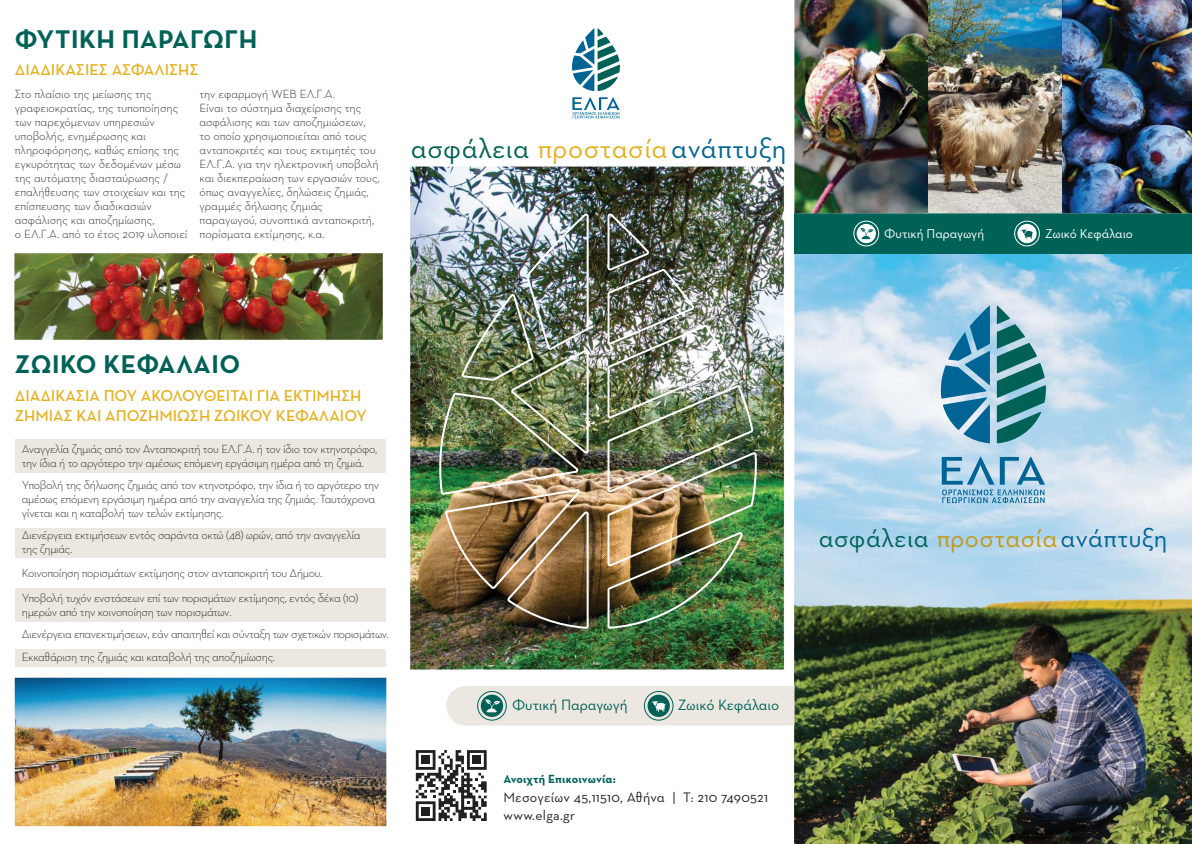
<style>
.page{position:relative;width:1192px;height:844px;background:#fff}
.page>*{position:absolute;margin:0;border:0;box-sizing:border-box;transform-origin:0 0}
.t1{font:28.2px "Neutraface Text Greek";letter-spacing:.02em;color:#e5b121}
.t2{font:26.2px "Neutraface Text Greek";letter-spacing:.02em;color:#c3981b}
.t3{font:700 26px "Neutraface Text Greek";letter-spacing:.02em;color:#006257}
.t4{font:600 16px/20px "Neutraface Text Greek";color:#e6b121}
.t5{font:15.2px "Neutraface Text Greek";letter-spacing:-.005em;color:#006257}
.t6{font:14px/18px "Neutraface Text Greek";letter-spacing:.015em;color:#221f1f}
.t7{font:13.2px "Neutraface Text Greek";letter-spacing:-.005em;color:#fff}
.t8{font:300 12px/14px "Neutraface Text Greek";letter-spacing:-.025em;color:#221f1f}
.t9{font:300 12px/14px "Neutraface Text Greek";color:#221f1f}
.t10{font:700 12px "Neutraface Text Greek";letter-spacing:.01em;color:#006257}
.s1{color:#006257}
.s2{color:#006494}
</style>
<div class="page">
<img style="left:794px;top:253px;width:398px;height:590px">
<div style="left:794px;top:213px;width:398px;height:40px;background:#006257"></div>
<svg style="left:856px;top:224px;width:20px;height:19px"></svg>
<svg style="left:860px;top:228px;width:13px;height:11px"></svg>
<div style="left:853px;top:221px;width:26px;height:25px;border:1px solid #fff;border-radius:50%"></div>
<div style="left:1017px;top:224px;width:19px;height:19px;background:#fff;border-radius:50%"></div>
<svg style="left:1021px;top:229px;width:12px;height:10px"></svg>
<div style="left:1014px;top:221px;width:26px;height:25px;border:1px solid #fff;border-radius:50%"></div>
<svg style="left:446px;top:686px;width:348px;height:39px;background:#dee0d9"></svg>
<div style="left:15px;top:439px;width:371px;height:33px;background:#ece8e1"></div>
<div style="left:15px;top:588px;width:371px;height:33px;background:#ece8e1"></div>
<div style="left:15px;top:528px;width:371px;height:29px;background:#ece8e1"></div>
<div style="left:15px;top:649px;width:371px;height:17px;background:#ece8e1"></div>
<img style="left:14px;top:677px;width:373px;height:150px">
<img style="left:14px;top:253px;width:369px;height:87px">
<img style="left:410px;top:166px;width:375px;height:504px">
<img style="left:606px;top:211px;width:152px;height:419px">
<img style="left:438px;top:212px;width:152px;height:417px">
<img style="left:1061px;top:0;width:131px;height:214px">
<img style="left:927px;top:0;width:134px;height:214px">
<svg style="left:997px;top:305px;width:49px;height:138px;background:#63a0a3"></svg>
<svg style="left:941px;top:305px;width:49px;height:138px;background:#5c9dbf"></svg>
<svg style="left:942px;top:456px;width:103px;height:47px;background:#88b8d4"></svg>
<svg style="left:572px;top:28px;width:48px;height:63px"></svg>
<svg style="left:572px;top:97px;width:47px;height:21px"></svg>
<svg style="left:416px;top:750px;width:71px;height:70px"></svg>
<div style="left:421px;top:755px;width:9px;height:8px;background:#221f1f"></div>
<div style="left:473px;top:755px;width:8px;height:8px;background:#221f1f"></div>
<div style="left:421px;top:806px;width:9px;height:8px;background:#221f1f"></div>
<img style="left:794px;top:0;width:133px;height:225px">
<h3 class="t3" style="left:15px;top:28px;width:244px">ΦΥΤΙΚΗ ΠΑΡΑΓΩΓΗ</h3>
<h3 class="t4" style="left:15px;top:61px;width:185px">ΔΙΑΔΙΚΑΣΙΕΣ ΑΣΦΑΛΙΣΗΣ</h3>
<p class="t9" style="left:15px;top:88px;width:174px">Στο πλαίσιο της μείωσης της γραφειοκρατίας, της τυποποίησης των παρεχόμενων υπηρεσιών υποβολής, ενημέρωσης και πληροφόρησης, καθώς επίσης της εγκυρότητας των δεδομένων μέσω της αυτόματης διασταύρωσης / επαλήθευσης των στοιχείων και της επίσπευσης των διαδικασιών ασφάλισης και αποζημίωσης,<br>ο ΕΛ.Γ.Α. από το έτος 2019 υλοποιεί</p>
<p class="t9" style="left:200px;top:88px;width:182px">την εφαρμογή WEB ΕΛ.Γ.Α.<br>Είναι το σύστημα διαχείρισης της ασφάλισης και των αποζημιώσεων,<br>το οποίο χρησιμοποιείται από τους ανταποκριτές και τους εκτιμητές του<br>ΕΛ.Γ.Α. για την ηλεκτρονική υποβολή και διεκπεραίωση των εργασιών τους, όπως αναγγελίες, δηλώσεις ζημιάς, γραμμές δήλωσης ζημιάς παραγωγού, συνοπτικά ανταποκριτή, πορίσματα εκτίμησης, κ.α.</p>
<h1 class="t1" style="left:411px;top:137px;width:377px"><span class="s1">ασφάλεια</span> προστασία<span class="s2">ανάπτυξη</span></h1>
<p class="t7" style="left:884px;top:228px;width:101px">Φυτική Παραγωγή</p>
<p class="t7" style="left:1045px;top:228px;width:89px">Ζωικό Κεφάλαιο</p>
<h3 class="t3" style="left:15px;top:354px;width:227px">ΖΩΙΚΟ ΚΕΦΑΛΑΙΟ</h3>
<h3 class="t4" style="left:15px;top:387px;width:353px">ΔΙΑΔΙΚΑΣΙΑ ΠΟΥ ΑΚΟΛΟΥΘΕΙΤΑΙ ΓΙΑ ΕΚΤΙΜΗΣΗ<br>ΖΗΜΙΑΣ ΚΑΙ ΑΠΟΖΗΜΙΩΣΗ ΖΩΙΚΟΥ ΚΕΦΑΛΑΙΟΥ</h3>
<p class="t8" style="left:22px;top:442px;width:357px">Αναγγελία ζημιάς από τον Ανταποκριτή του ΕΛ.Γ.Α. ή τον ίδιο τον κτηνοτρόφο, την ίδια ή το αργότερο την αμέσως επόμενη εργάσιμη ημέρα από τη ζημιά.</p>
<p class="t8" style="left:22px;top:478px;width:359px">Υποβολή της δήλωσης ζημιάς από τον κτηνοτρόφο, την ίδια ή το αργότερο την αμέσως επόμενη εργάσιμη ημέρα από την αναγγελία της ζημιάς. Ταυτόχρονα γίνεται και η καταβολή των τελών εκτίμησης.</p>
<p class="t8" style="left:22px;top:529px;width:340px">Διενέργεια εκτιμήσεων εντός σαράντα οκτώ (48) ωρών, από την αναγγελία της ζημιάς.</p>
<p class="t8" style="left:22px;top:561px;width:338px;line-height:24.6px">Κοινοποίηση πορισμάτων εκτίμησης στον ανταποκριτή του Δήμου.<br>Υποβολή τυχόν ενστάσεων επί των πορισμάτων εκτίμησης, εντός δέκα (10)</p>
<p class="t8" style="left:22px;top:601px;width:369px;line-height:22.4px">ημερών από την κοινοποίηση των πορισμάτων.<br>Διενέργεια επανεκτιμήσεων, εάν απαιτηθεί και σύνταξη των σχετικών πορισμάτων.<br>Εκκαθάριση της ζημιάς και καταβολή της αποζημίωσης.</p>
<h2 class="t2" style="left:819px;top:527px;width:350px"><span class="s1">ασφάλεια</span> προστασία<span class="s2">ανάπτυξη</span></h2>
<p class="t5" style="left:512px;top:699px;width:117px">Φυτική Παραγωγή</p>
<p class="t5" style="left:678px;top:699px;width:103px">Ζωικό Κεφάλαιο</p>
<p class="t10" style="left:503px;top:774px;width:114px">Ανοιχτή Επικοινωνία:</p>
<p class="t6" style="left:503px;top:789px;width:266px">Μεσογείων 45,11510, Αθήνα | T: 210 7490521 www.elga.gr</p>
</div>
